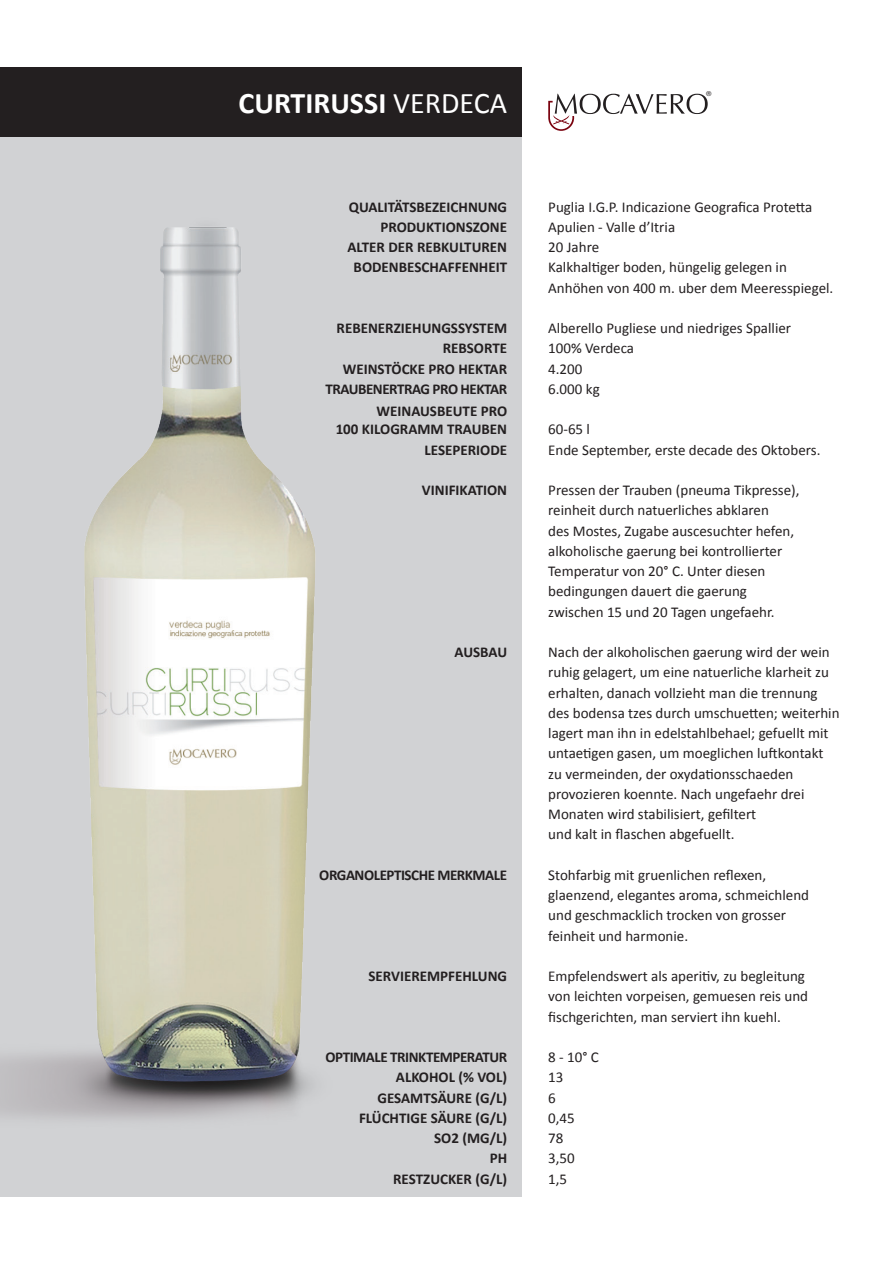
<style>
.page{position:relative;width:893px;height:1263px;background:#fff}
.page>*{position:absolute;margin:0;border:0;box-sizing:border-box;transform-origin:0 0}
.t1{font:700 30px "Calibri";color:#fff}
.t2{font:15px/20.2px "Calibri";color:#231f20}
.t3{font:700 15px/20.2px "Calibri";color:#231f20;text-align:right}
.t4{font:700 15px "Calibri";letter-spacing:-.03em;color:#231f20}
.t5{font:6.75px "Helvetica Neue LT Std";color:#231f20}
.s1{font-weight:400}
</style>
<div class="page">
<div style="left:0;top:67px;width:521px;height:1129px;background:#d1d2d4"></div>
<div style="left:0;top:68px;width:521px;height:69px;background:#231f20"></div>
<svg style="left:548px;top:94px;width:160px;height:37px"></svg>
<img style="left:0;top:227px;width:315px;height:892px">
<h1 class="t1" style="left:239px;top:84px;width:270px">CURTIRUSSI <span class="s1">VERDECA</span></h1>
<p class="t3" style="left:348px;top:196px;width:161px">QUALITÄTSBEZEICHNUNG<br>PRODUKTIONSZONE<br>ALTER DER REBKULTUREN<br>BODENBESCHAFFENHEIT</p>
<p class="t3" style="left:325px;top:317px;width:183px">REBENERZIEHUNGSSYSTEM<br>REBSORTE<br>WEINSTÖCKE PRO HEKTAR<br>TRAUBENERTRAG PRO HEKTAR</p>
<p class="t3" style="left:336px;top:402px;width:173px;line-height:18px">WEINAUSBEUTE PRO<br>100 KILOGRAMM TRAUBEN</p>
<p class="t3" style="left:425px;top:439px;width:84px">LESEPERIODE</p>
<p class="t3" style="left:422px;top:479px;width:87px">VINIFIKATION</p>
<p class="t3" style="left:454px;top:641px;width:54px">AUSBAU</p>
<p class="t4" style="left:319px;top:865px;width:189px">ORGANOLEPTISCHE MERKMALE</p>
<p class="t3" style="left:369px;top:965px;width:140px">SERVIEREMPFEHLUNG</p>
<p class="t3" style="left:326px;top:1046px;width:183px">OPTIMALE TRINKTEMPERATUR<br>ALKOHOL (% VOL)<br>GESAMTSÄURE (G/L)<br>FLÜCHTIGE SÄURE (G/L)<br>SO2 (MG/L)<br>PH<br>RESTZUCKER (G/L)</p>
<p class="t5" style="left:706px;top:89px;width:7px">®</p>
<p class="t2" style="left:548px;top:196px;width:287px">Puglia I.G.P. Indicazione Geografica Protetta<br>Apulien - Valle d’Itria<br>20 Jahre<br>Kalkhaltiger boden, hüngelig gelegen in<br>Anhöhen von 400 m. uber dem Meeresspiegel.</p>
<p class="t2" style="left:548px;top:317px;width:244px">Alberello Pugliese und niedriges Spallier<br>100% Verdeca<br>4.200<br>6.000 kg</p>
<p class="t2" style="left:548px;top:418px;width:274px">60-65 l<br>Ende September, erste decade des Oktobers.</p>
<p class="t2" style="left:548px;top:479px;width:253px">Pressen der Trauben (pneuma Tikpresse), reinheit durch natuerliches abklaren<br>des Mostes, Zugabe auscesuchter hefen, alkoholische gaerung bei kontrollierter Temperatur von 20° C. Unter diesen bedingungen dauert die gaerung zwischen 15 und 20 Tagen ungefaehr.</p>
<p class="t2" style="left:548px;top:641px;width:293px">Nach der alkoholischen gaerung wird der wein ruhig gelagert, um eine natuerliche klarheit zu erhalten, danach vollzieht man die trennung des bodensa tzes durch umschuetten; weiterhin lagert man ihn in edelstahlbehael; gefuellt mit untaetigen gasen, um moeglichen luftkontakt zu vermeinden, der oxydationsschaeden provozieren koennte. Nach ungefaehr drei Monaten wird stabilisiert, gefiltert<br>und kalt in flaschen abgefuellt.</p>
<p class="t2" style="left:548px;top:864px;width:262px">Stohfarbig mit gruenlichen reflexen, glaenzend, elegantes aroma, schmeichlend und geschmacklich trocken von grosser feinheit und harmonie.</p>
<p class="t2" style="left:548px;top:965px;width:261px">Empfelendswert als aperitiv, zu begleitung von leichten vorpeisen, gemuesen reis und fischgerichten, man serviert ihn kuehl.</p>
<p class="t2" style="left:548px;top:1046px;width:52px">8 - 10° C<br>13<br>6<br>0,45<br>78<br>3,50<br>1,5</p>
</div>
